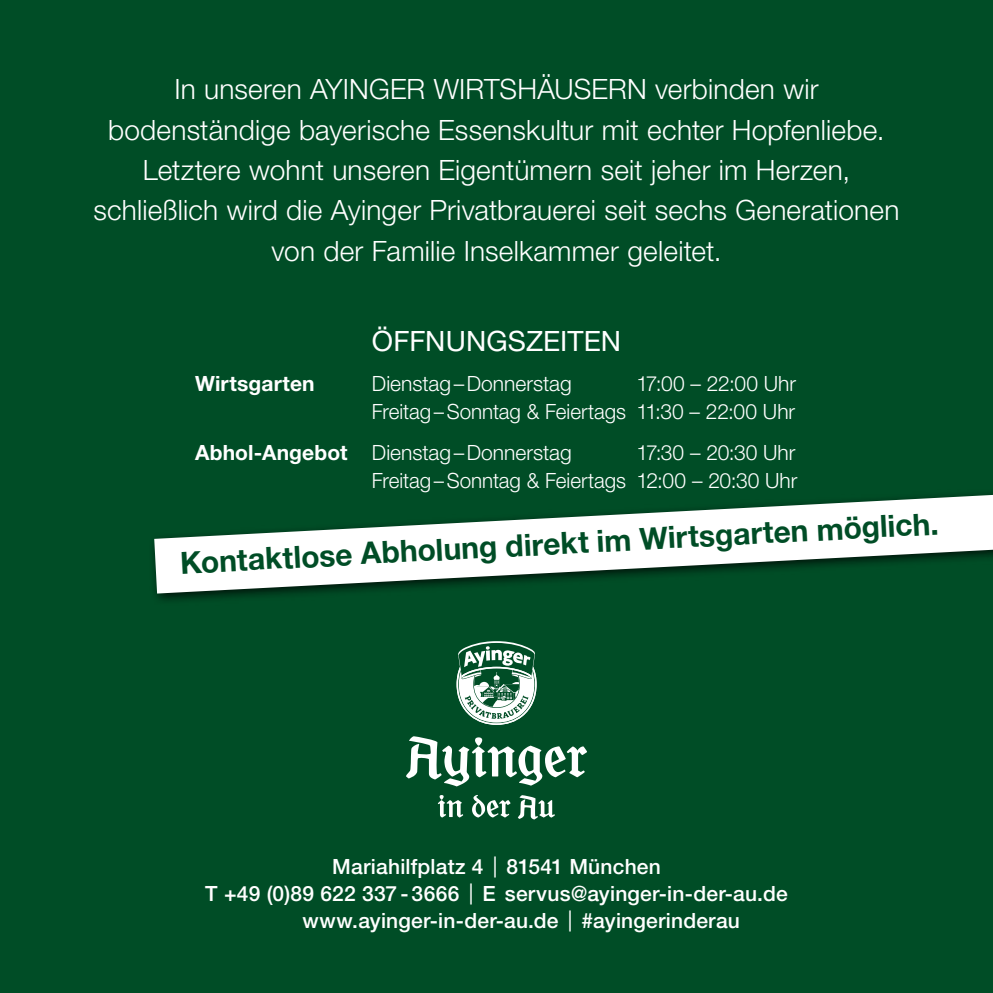
<style>
.page{position:relative;width:993px;height:993px;background:#fff}
.page>*{position:absolute;margin:0;border:0;box-sizing:border-box;transform-origin:0 0}
.t1{font:700 30.62px "Helvetica Neue";color:#004d26}
.t2{font:300 28px/40.2px "Helvetica Neue LT Std";letter-spacing:.005em;color:#fff;text-align:center}
.t3{font:28px "Helvetica Neue LT Std";letter-spacing:.005em;color:#fff}
.t4{font:300 21px/28px "Helvetica Neue LT Std";color:#fff;text-align:right}
.t5{font:500 21px "Helvetica Neue";letter-spacing:.01em;color:#fff}
.t6{font:700 21px "Helvetica Neue LT Std";letter-spacing:.01em;color:#fff}
.s1{font-weight:700}
.s2{font-family:"Helvetica Neue LT Std";font-weight:400}
</style>
<div class="page">
<div style="left:0;top:0;width:992px;height:992px;background:#004d26"></div>
<svg style="left:406px;top:736px;width:181px;height:50px"></svg>
<svg style="left:456px;top:641px;width:80px;height:83px"></svg>
<svg style="left:437px;top:795px;width:26px;height:22px"></svg>
<svg style="left:472px;top:795px;width:38px;height:22px"></svg>
<svg style="left:517px;top:795px;width:37px;height:24px"></svg>
<svg style="left:154px;top:494px;width:838px;height:99px;fill:#fff"></svg>
<p class="t2" style="left:93px;top:69px;width:807px">In unseren AYINGER WIRTSHÄUSERN verbinden wir bodenständige bayerische Essenskultur mit echter Hopfenliebe.<br>Letztere wohnt unseren Eigentümern seit jeher im Herzen, schließlich wird die Ayinger Privatbrauerei seit sechs Generationen von der Familie Inselkammer geleitet.</p>
<p class="t3" style="left:372px;top:324px;width:250px">ÖFFNUNGSZEITEN</p>
<p class="t4" style="left:372px;top:369px;width:425px">17:00 – 22:00 Uhr<br>Freitag–Sonntag &amp; Feiertags 11:30 – 22:00 Uhr</p>
<p class="t4" style="left:195px;top:437px;width:378px"><span class="s1">Abhol-Angebot</span> Dienstag–Donnerstag</p>
<p class="t6" style="left:195px;top:371px;width:121px">Wirtsgarten</p>
<p class="t4" style="left:372px;top:369px;width:201px">Dienstag–Donnerstag</p>
<p class="t4" style="left:372px;top:437px;width:427px">17:30 – 20:30 Uhr<br>Freitag–Sonntag &amp; Feiertags 12:00 – 20:30 Uhr</p>
<p class="t1" style="left:179px;top:544px;width:760px;rotate:-3deg">Kontaktlose Abholung direkt im Wirtsgarten möglich.</p>
<p class="t5" style="left:332px;top:853px;width:330px">Mariahilfplatz 4 <span class="s2">|</span> 81541 München</p>
<p class="t5" style="left:205px;top:880px;width:583px">T +49 (0)89 622 337 - 3666 <span class="s2">|</span> E servus@ayinger-in-der-au.de</p>
<p class="t5" style="left:302px;top:907px;width:439px">www.ayinger-in-der-au.de <span class="s2">|</span> #ayingerinderau</p>
</div>
